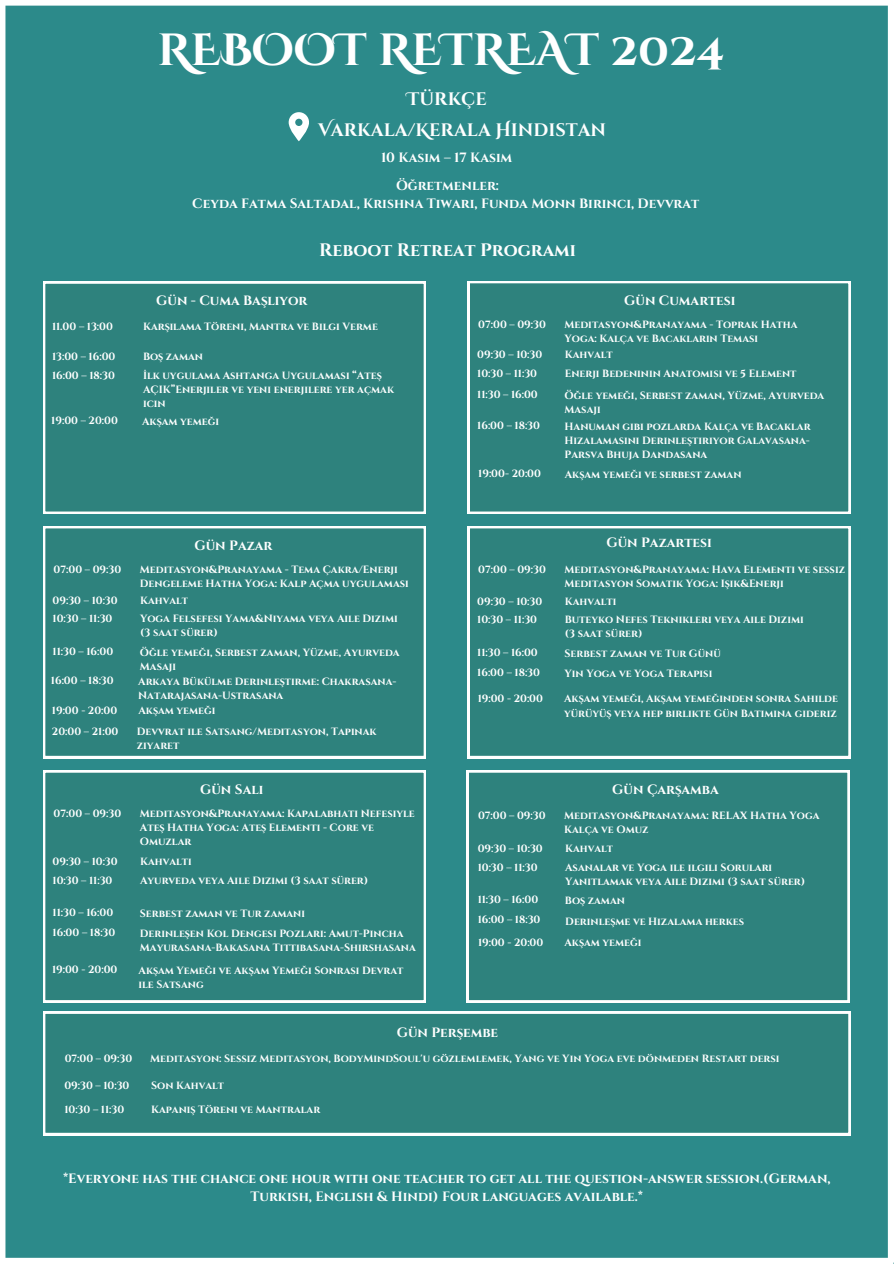
<style>
.page{position:relative;width:894px;height:1264px;background:#fff}
.page>*{position:absolute;margin:0;border:0;box-sizing:border-box;transform-origin:0 0}
.t1{font:700 45px "Cinzel Decorative";color:#fff}
.t2{font:700 18px "Cinzel Decorative";color:#fff}
.t3{font:700 18px "Cinzel";color:#fff}
.t4{font:700 13.5px/18px "Cinzel";color:#fff;text-align:center}
.t5{font:700 10.5px/14px "Cinzel";color:#fff}
</style>
<div class="page">
<div style="left:0;top:0;width:893px;height:1263px;background:#2c8a8a"></div>
<div style="left:0;top:0;width:893px;height:6px;background:#fff"></div>
<div style="left:0;top:1257px;width:893px;height:6px;background:#fff"></div>
<div style="left:0;top:0;width:5px;height:1263px;background:#fff"></div>
<div style="left:887px;top:0;width:6px;height:1262px;background:#fff"></div>
<div style="left:43px;top:281px;width:383px;height:232px;background:#2e827d"></div>
<div style="left:43px;top:1011px;width:807px;height:123px;background:#2e827d"></div>
<svg style="left:288px;top:112px;width:21px;height:29px"></svg>
<div style="left:467px;top:281px;width:383px;height:233px;background:#2e827d"></div>
<div style="left:43px;top:526px;width:383px;height:232px;background:#2e827d"></div>
<div style="left:467px;top:526px;width:383px;height:232px;background:#2e827d"></div>
<div style="left:43px;top:770px;width:383px;height:232px;background:#2e827d"></div>
<div style="left:466px;top:770px;width:383px;height:232px;background:#2e827d"></div>
<h2 class="t1" style="left:158px;top:21px;width:568px">REBOOT RETREAT 2024</h2>
<p class="t2" style="left:407px;top:87px;width:81px">TÜRKÇE</p>
<h1 class="t2" style="left:318px;top:119px;width:289px">VARKALA/KERALA HINDISTAN</h1>
<p class="t4" style="left:381px;top:149px;width:133px">10 Kasım – 17 Kasım</p>
<h2 class="t4" style="left:192px;top:177px;width:508px">Öğretmenler:<br>Ceyda Fatma Saltadal, Krishna Tiwari, Funda Monn Birinci, Devvrat</h2>
<p class="t3" style="left:319px;top:238px;width:258px">Reboot Retreat Programı</p>
<h3 class="t4" style="left:156px;top:292px;width:153px">Gün - Cuma Başlıyor</h3>
<p class="t4" style="left:624px;top:292px;width:113px">Gün Cumartesi</p>
<h3 class="t5" style="left:52px;top:319px;width:62px">11.00 – 13:00</h3>
<h2 class="t5" style="left:143px;top:319px;width:236px">Karşılama Töreni, Mantra ve Bilgi Verme</h2>
<p class="t5" style="left:52px;top:350px;width:65px">13:00 – 16:00</p>
<p class="t5" style="left:143px;top:350px;width:61px">Boş zaman</p>
<p class="t5" style="left:52px;top:368px;width:64px">16:00 – 18:30</p>
<p class="t5" style="left:143px;top:368px;width:252px">İlk uygulama Ashtanga Uygulaması “Ateş<br>AÇIK”Enerjiler ve yeni enerjilere yer açmak icin</p>
<h3 class="t5" style="left:51px;top:413px;width:68px">19:00 – 20:00</h3>
<p class="t5" style="left:142px;top:414px;width:78px">Akşam yemeği</p>
<p class="t4" style="left:194px;top:537px;width:79px">Gün Pazar</p>
<p class="t5" style="left:54px;top:563px;width:69px">07:00 – 09:30</p>
<p class="t5" style="left:140px;top:563px;width:270px">Meditasyon&amp;Pranayama - Tema Çakra/Enerji<br>Dengeleme Hatha Yoga: Kalp Açma uygulaması</p>
<h3 class="t5" style="left:53px;top:593px;width:67px">09:30 – 10:30</h3>
<p class="t5" style="left:140px;top:593px;width:50px">Kahvalt</p>
<p class="t5" style="left:53px;top:612px;width:61px">10:30 – 11:30</p>
<p class="t5" style="left:140px;top:612px;width:259px">Yoga Felsefesi Yama&amp;Niyama veya Aile Dizimi (3 saat sürer)</p>
<p class="t5" style="left:53px;top:644px;width:62px">11:30 – 16:00</p>
<p class="t5" style="left:140px;top:645px;width:261px">Öğle yemeği, Serbest zaman, Yüzme, Ayurveda<br>Masajı</p>
<p class="t5" style="left:51px;top:673px;width:64px">16:00 – 18:30</p>
<p class="t5" style="left:138px;top:674px;width:260px">Arkaya Bükülme Derinleştirme: Chakrasana-<br>Natarajasana-Ustrasana</p>
<p class="t5" style="left:52px;top:704px;width:67px">19:00 - 20:00</p>
<p class="t5" style="left:138px;top:704px;width:78px">Akşam yemeği</p>
<p class="t5" style="left:52px;top:724px;width:68px">20:00 – 21:00</p>
<p class="t5" style="left:137px;top:724px;width:241px">Devvrat ile Satsang/Meditasyon, Tapınak ziyaret</p>
<p class="t4" style="left:200px;top:781px;width:65px">Gün Salı</p>
<p class="t5" style="left:54px;top:807px;width:69px">07:00 – 09:30</p>
<p class="t5" style="left:140px;top:807px;width:276px">Meditasyon&amp;Pranayama: Kapalabhati Nefesiyle<br>Ateş Hatha Yoga: Ateş Elementi - Core ve<br>Omuzlar</p>
<h3 class="t5" style="left:53px;top:855px;width:67px">09:30 – 10:30</h3>
<p class="t5" style="left:140px;top:855px;width:53px">Kahvaltı</p>
<p class="t5" style="left:53px;top:873px;width:61px">10:30 – 11:30</p>
<p class="t5" style="left:140px;top:873px;width:230px">Ayurveda veya Aile Dizimi (3 saat sürer)</p>
<p class="t5" style="left:53px;top:906px;width:62px">11:30 – 16:00</p>
<p class="t5" style="left:140px;top:907px;width:167px">Serbest zaman ve Tur zamanı</p>
<p class="t5" style="left:53px;top:925px;width:64px">16:00 – 18:30</p>
<p class="t5" style="left:140px;top:926px;width:277px">Derinleşen Kol Dengesi Pozları: Amut-Pincha<br>Mayurasana-Bakasana Tittibasana-Shirshasana</p>
<p class="t5" style="left:52px;top:962px;width:67px">19:00 - 20:00</p>
<p class="t5" style="left:138px;top:963px;width:266px">Akşam Yemeği ve Akşam Yemeği Sonrası Devrat ile Satsang</p>
<p class="t5" style="left:478px;top:318px;width:69px">07:00 – 09:30</p>
<p class="t5" style="left:564px;top:318px;width:234px">Meditasyon&amp;Pranayama - Toprak Hatha<br>Yoga: Kalça ve Bacakların Teması</p>
<p class="t5" style="left:477px;top:348px;width:67px">09:30 – 10:30</p>
<p class="t5" style="left:564px;top:348px;width:50px">Kahvalt</p>
<p class="t5" style="left:477px;top:367px;width:61px">10:30 – 11:30</p>
<p class="t5" style="left:564px;top:367px;width:233px">Enerji Bedeninin Anatomisi ve 5 Element</p>
<p class="t5" style="left:477px;top:387px;width:62px">11:30 – 16:00</p>
<p class="t5" style="left:564px;top:388px;width:261px">Öğle yemeği, Serbest zaman, Yüzme, Ayurveda<br>Masajı</p>
<h3 class="t5" style="left:477px;top:419px;width:64px">16:00 – 18:30</h3>
<p class="t5" style="left:564px;top:420px;width:247px;text-align:justify">Hanuman gibi pozlarda Kalça ve Bacaklar Hizalamasını Derinleştiriyor Galavasana-Parsva Bhuja Dandasana</p>
<p class="t5" style="left:478px;top:466px;width:64px">19:00- 20:00</p>
<p class="t5" style="left:564px;top:467px;width:178px">Akşam yemeği ve serbest zaman</p>
<p class="t4" style="left:606px;top:533px;width:107px">Gün Pazartesi</p>
<p class="t5" style="left:478px;top:563px;width:69px">07:00 – 09:30</p>
<p class="t5" style="left:564px;top:563px;width:282px">Meditasyon&amp;Pranayama: Hava Elementi ve sessiz<br>Meditasyon Somatik Yoga: Işık&amp;Enerji</p>
<p class="t5" style="left:477px;top:594px;width:67px">09:30 – 10:30</p>
<p class="t5" style="left:564px;top:594px;width:53px">Kahvaltı</p>
<p class="t5" style="left:477px;top:613px;width:61px">10:30 – 11:30</p>
<p class="t5" style="left:564px;top:613px;width:240px">Buteyko Nefes Teknikleri veya Aile Dizimi (3 saat sürer)</p>
<p class="t5" style="left:477px;top:646px;width:62px">11:30 – 16:00</p>
<p class="t5" style="left:564px;top:647px;width:158px">Serbest zaman ve Tur Günü</p>
<h3 class="t5" style="left:477px;top:665px;width:64px">16:00 – 18:30</h3>
<p class="t5" style="left:564px;top:666px;width:149px">Yin Yoga ve Yoga Terapisi</p>
<p class="t5" style="left:477px;top:691px;width:67px">19:00 - 20:00</p>
<p class="t5" style="left:564px;top:692px;width:275px">Akşam yemeği, Akşam yemeğinden sonra Sahilde yürüyüş veya hep birlikte Gün Batımına gideriz</p>
<p class="t4" style="left:612px;top:780px;width:108px">Gün Çarşamba</p>
<p class="t5" style="left:478px;top:809px;width:69px">07:00 – 09:30</p>
<p class="t5" style="left:564px;top:809px;width:257px">Meditasyon&amp;Pranayama: RELAX Hatha Yoga<br>Kalça ve Omuz</p>
<p class="t5" style="left:477px;top:841px;width:67px">09:30 – 10:30</p>
<p class="t5" style="left:565px;top:841px;width:50px">Kahvalt</p>
<p class="t5" style="left:477px;top:860px;width:61px">10:30 – 11:30</p>
<p class="t5" style="left:565px;top:860px;width:241px">Asanalar ve Yoga ile ilgili Soruları<br>Yanıtlamak veya Aile Dizimi (3 saat sürer)</p>
<p class="t5" style="left:477px;top:893px;width:62px">11:30 – 16:00</p>
<p class="t5" style="left:564px;top:894px;width:61px">Boş zaman</p>
<h3 class="t5" style="left:477px;top:912px;width:64px">16:00 – 18:30</h3>
<p class="t5" style="left:565px;top:914px;width:180px">Derinleşme ve Hizalama herkes</p>
<p class="t5" style="left:478px;top:936px;width:67px">19:00 - 20:00</p>
<p class="t5" style="left:564px;top:935px;width:78px">Akşam yemeği</p>
<p class="t4" style="left:396px;top:1023px;width:103px">Gün Perşembe</p>
<p class="t5" style="left:65px;top:1051px;width:69px">07:00 – 09:30</p>
<p class="t5" style="left:150px;top:1051px;width:630px">Meditasyon: Sessiz Meditasyon, BodyMindSoul'u gözlemlemek, Yang ve Yin Yoga eve dönmeden Restart dersi</p>
<h3 class="t5" style="left:64px;top:1078px;width:67px">09:30 – 10:30</h3>
<p class="t5" style="left:151px;top:1078px;width:75px">Son Kahvalt</p>
<p class="t5" style="left:64px;top:1102px;width:61px">10:30 – 11:30</p>
<p class="t5" style="left:151px;top:1102px;width:170px">Kapanış Töreni ve Mantralar</p>
<p class="t4" style="left:63px;top:1170px;width:768px">*Everyone has the chance one hour with one teacher to get all the question-answer session.(German,<br>Turkish, English &amp; Hindi) Four languages available.*</p>
</div>
